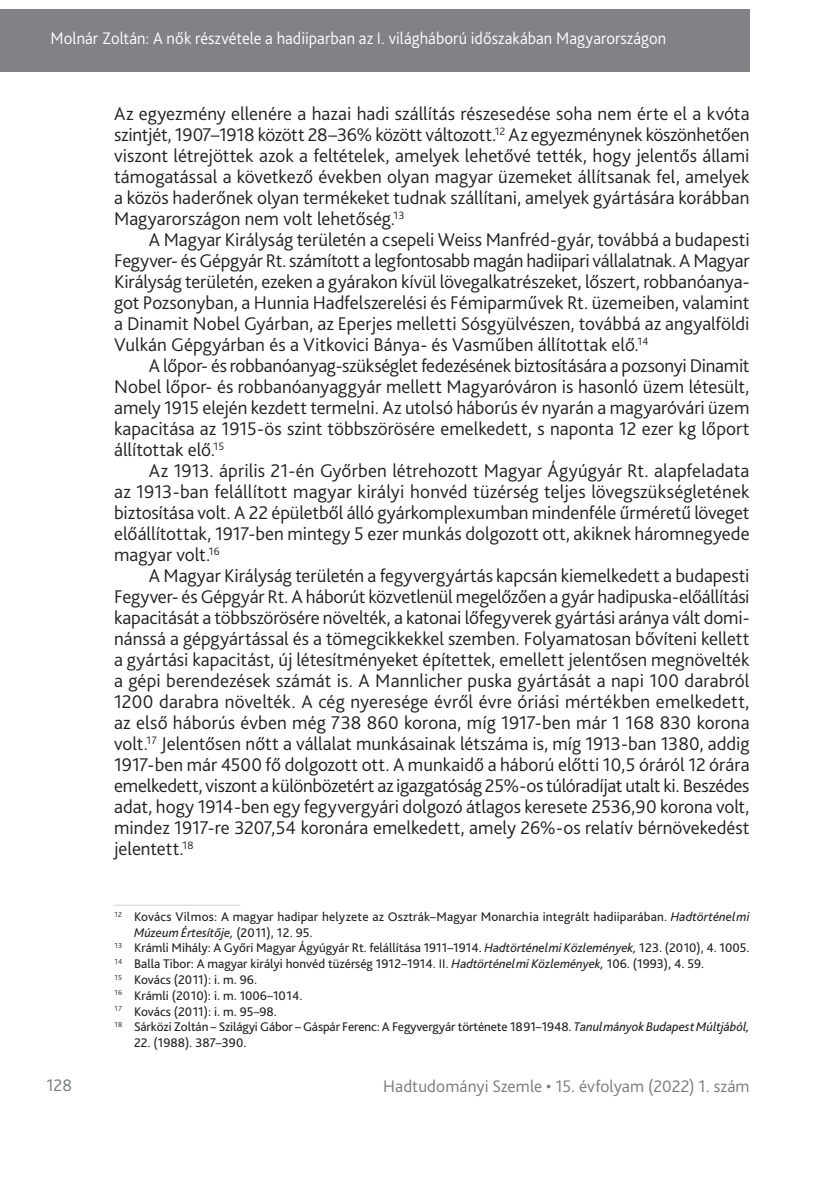
<style>
.page{position:relative;width:834px;height:1181px;background:#fff}
.page>*{position:absolute;margin:0;border:0;box-sizing:border-box;transform-origin:0 0}
._1__Body{font:300 19.25px/21px "Bliss Pro";color:#231f20;text-align:justify}
._2__Body_1st_paragra{font:300 19.25px/21px "Bliss Pro";color:#231f20;text-align:justify}
.t1{font:300 17.5px "Bliss Pro";letter-spacing:.005em;color:#fff;scale:.95 1}
.t2{font:300 17.5px "Bliss Pro";letter-spacing:.005em;color:#767a7c}
.Lábjegyzet{font:13.12px/15.8px "Bliss Pro";color:#231f20}
.s1{font-style:italic}
</style>
<div class="page">
<div style="left:0;top:9px;width:749px;height:63px;background:#808285"></div>
<hr style="left:114px;top:905px;width:126px;height:1px;background:#d1d2d4">
<p class="t1" style="left:51px;top:27px;width:649px">Molnár Zoltán: A nők részvétele a hadiiparban az I. világháború időszakában Magyarországon</p>
<p class="_2__Body_1st_paragra" style="left:114px;top:103px;width:636px">Az egyezmény ellenére a hazai hadi szállítás részesedése soha nem érte el a kvóta szintjét, 1907–1918 között 28–36% között változott.<sup>12</sup> Az egyezménynek köszönhetően viszont létrejöttek azok a feltételek, amelyek lehetővé tették, hogy jelentős állami támogatással a következő években olyan magyar üzemeket állítsanak fel, amelyek a közös haderőnek olyan termékeket tudnak szállítani, amelyek gyártására korábban Magyarországon nem volt lehetőség.<sup>13</sup></p>
<p class="_1__Body" style="left:114px;top:229px;width:637px;text-indent:35px">A Magyar Királyság területén a csepeli Weiss Manfréd-gyár, továbbá a budapesti Fegyver- és Gépgyár Rt. számított a legfontosabb magán hadiipari vállalatnak. A Magyar Királyság területén, ezeken a gyárakon kívül lövegalkatrészeket, lőszert, robbanóanya&shy;got Pozsonyban, a Hunnia Hadfelszerelési és Fémiparművek Rt. üzemeiben, valamint a Dinamit Nobel Gyárban, az Eperjes melletti Sósgyülvészen, továbbá az angyalföldi Vulkán Gépgyárban és a Vitkovici Bánya- és Vasműben állítottak elő.<sup>14</sup></p>
<p class="_1__Body" style="left:114px;top:355px;width:637px;text-indent:35px">A lőpor- és robbanóanyag-szükséglet fedezésének biztosítására a pozsonyi Dinamit Nobel lőpor- és robbanóanyaggyár mellett Magyaróváron is hasonló üzem létesült, amely 1915 elején kezdett termelni. Az utolsó háborús év nyarán a magyaróvári üzem kapacitása az -1915-ös szint többszörösére emelkedett, s naponta 12 ezer kg lőport állítottak elő.<sup>15</sup></p>
<p class="_1__Body" style="left:114px;top:460px;width:637px;text-indent:35px">Az 1913. április 21-én Győrben létrehozott Magyar Ágyúgyár Rt. alapfeladata az -1913-ban felállított magyar királyi honvéd tüzérség teljes lövegszükségletének biztosítása volt. A -22 épületből álló gyárkomplexumban mindenféle űrméretű löveget előállítottak, 1917-ben mintegy 5 ezer munkás dolgozott ott, akiknek háromnegyede magyar volt.<sup>16</sup></p>
<p class="_1__Body" style="left:114px;top:565px;width:637px;text-indent:35px">A Magyar Királyság területén a fegyvergyártás kapcsán kiemelkedett a budapesti Fegyver- és Gépgyár Rt. A háborút közvetlenül megelőzően a gyár hadipuska-előállítási kapacitását a többszörösére növelték, a katonai lőfegyverek gyártási aránya vált domi&shy;nánssá a gépgyártással és a tömegcikkekkel szemben. Folyamatosan bővíteni kellett a gyártási kapacitást, új létesítményeket építettek, emellett jelentősen megnövelték a gépi berendezések számát is. A Mannlicher puska gyártását a napi 100 darabról 1200 darabra növelték. A cég nyeresége évről évre óriási mértékben emelkedett, az első háborús évben még 738 -860 korona, míg 1917-ben már 1 168 -830 korona volt.<sup>17</sup> Jelentősen nőtt a vállalat munkásainak létszáma is, míg 1913-ban 1380, addig 1917-ben már 4500 fő dolgozott ott. A munkaidő a háború előtti 10,5 óráról 12 órára emelkedett, viszont a különbözetért az igazgatóság 25%-os túlóradíjat utalt ki. Beszédes adat, hogy 1914-ben egy fegyvergyári dolgozó átlagos keresete 2536,90 korona volt, mindez 1917-re 3207,54 koronára emelkedett, amely 26%-os relatív bérnövekedést jelentett.<sup>18</sup></p>
<p class="Lábjegyzet" style="left:134px;top:908px;width:617px;text-indent:-20px"><sup>12</sup> Kovács Vilmos: A magyar hadipar helyzete az Osztrák–Magyar Monarchia integrált hadiiparában. <span class="s1">Hadtörténelmi<br>Múzeum Értesítője,</span> (2011), 12. 95.</p>
<p class="Lábjegyzet" style="left:114px;top:940px;width:636px"><sup>13</sup> Krámli Mihály: A Győri Magyar Ágyúgyár Rt. felállítása 1911–1914. <span class="s1">Hadtörténelmi Közlemények,</span> 123. (2010), 4. 1005.</p>
<p class="Lábjegyzet" style="left:114px;top:955px;width:591px"><sup>14</sup> Balla Tibor: A magyar királyi honvéd tüzérség 1912–1914. II. <span class="s1">Hadtörténelmi Közlemények,</span> 106. (1993), 4. 59.</p>
<p class="Lábjegyzet" style="left:114px;top:971px;width:144px"><sup>15</sup> Kovács (2011): i. m. 96.</p>
<p class="Lábjegyzet" style="left:114px;top:987px;width:190px"><sup>16</sup> Krámli (2010): i. m. 1006–1014.</p>
<p class="Lábjegyzet" style="left:114px;top:1003px;width:164px"><sup>17</sup> Kovács (2011): i. m. 95–98.</p>
<p class="Lábjegyzet" style="left:114px;top:1018px;width:636px"><sup>18</sup> Sárközi Zoltán – Szilágyi Gábor – Gáspár Ferenc: A Fegyvergyár története 1891–1948. <span class="s1">Tanulmányok Budapest Múltjából,</span></p>
<p class="Lábjegyzet" style="left:134px;top:1034px;width:114px">22. (1988). 387–390.</p>
<p class="t2" style="left:47px;top:1074px;width:27px">128</p>
<p class="t2" style="left:383px;top:1075px;width:368px">Hadtudományi Szemle • 15. évfolyam (2022) 1. szám</p>
</div>
